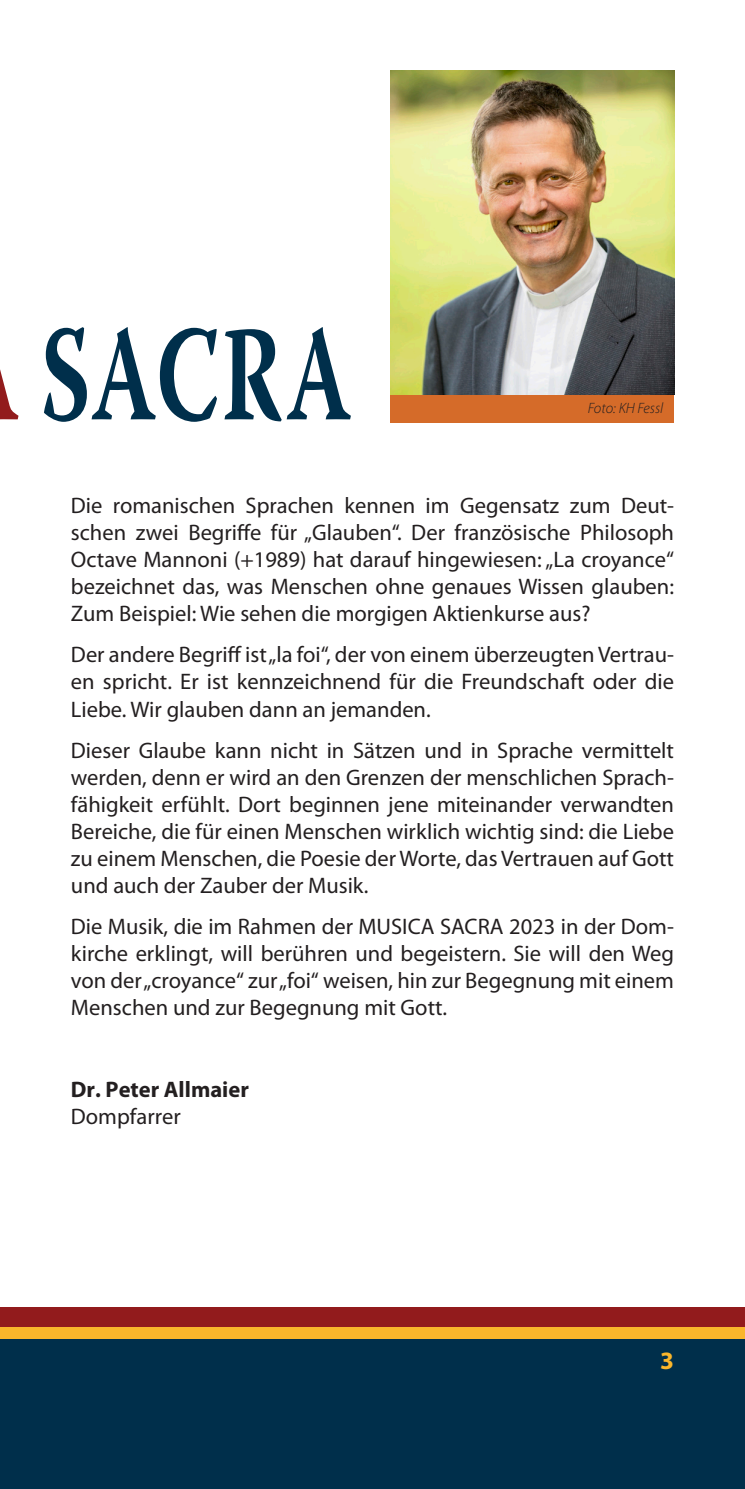
<style>
.page{position:relative;width:745px;height:1489px;background:#fff}
.page>*{position:absolute;margin:0;border:0;box-sizing:border-box;transform-origin:0 0}
.t1{font:700 135px "Warnock Pro";letter-spacing:.02em;color:#002f4b;scale:.67 1}
.t2{font:700 25px "Myriad Pro";color:#fab62b}
.t3{font:22.5px/27px "Myriad Pro";color:#231f20;text-align:justify}
.t4{font:700 22.5px "Myriad Pro";color:#231f20}
.t5{font:italic 300 15px "Myriad Pro";color:#231f20}
</style>
<div class="page">
<div style="left:0;top:1306px;width:744px;height:182px;background:#921b1c"></div>
<div style="left:0;top:1333px;width:744px;height:155px;background:#002f4b"></div>
<div style="left:0;top:1327px;width:744px;height:11px;background:#fab62b"></div>
<img style="left:390px;top:71px;width:283px;height:324px">
<div style="left:390px;top:395px;width:283px;height:27px;background:#d56b29"></div>
<h1 class="t1" style="left:41px;top:293px;width:465px">SACRA</h1>
<p class="t5" style="left:587px;top:400px;width:77px">Foto: KH Fessl</p>
<p class="t3" style="left:71px;top:492px;width:604px">Die romanischen Sprachen kennen im Gegensatz zum Deut&shy;schen zwei Begriffe für „Glauben“. Der französische Philosoph Octave Mannoni (+1989) hat darauf hingewiesen: „La croyance“ bezeichnet das, was Menschen ohne genaues Wissen glauben:<br>Zum Beispiel: Wie sehen die morgigen Aktienkurse aus?</p>
<p class="t3" style="left:71px;top:642px;width:604px">Der andere Begriff ist „la foi“, der von einem überzeugten Vertrau&shy;en spricht. Er ist kennzeichnend für die Freundschaft oder die Liebe. Wir glauben dann an jemanden.</p>
<p class="t3" style="left:71px;top:737px;width:604px">Dieser Glaube kann nicht in Sätzen und in Sprache vermittelt werden, denn er wird an den Grenzen der menschlichen Sprach&shy;fähigkeit erfühlt. Dort beginnen jene miteinander verwandten Bereiche, die für einen Menschen wirklich wichtig sind: die Liebe zu einem Menschen, die Poesie der Worte, das Vertrauen auf Gott und auch der Zauber der Musik.</p>
<p class="t3" style="left:71px;top:913px;width:604px">Die Musik, die im Rahmen der MUSICA SACRA 2023 in der Dom&shy;kirche erklingt, will berühren und begeistern. Sie will den Weg von der „croyance“ zur „foi“ weisen, hin zur Begegnung mit einem Menschen und zur Begegnung mit Gott.</p>
<p class="t4" style="left:71px;top:1077px;width:179px">Dr. Peter Allmaier</p>
<p class="t3" style="left:71px;top:1103px;width:111px">Dompfarrer</p>
<p class="t2" style="left:659px;top:1346px;width:15px">3</p>
</div>
